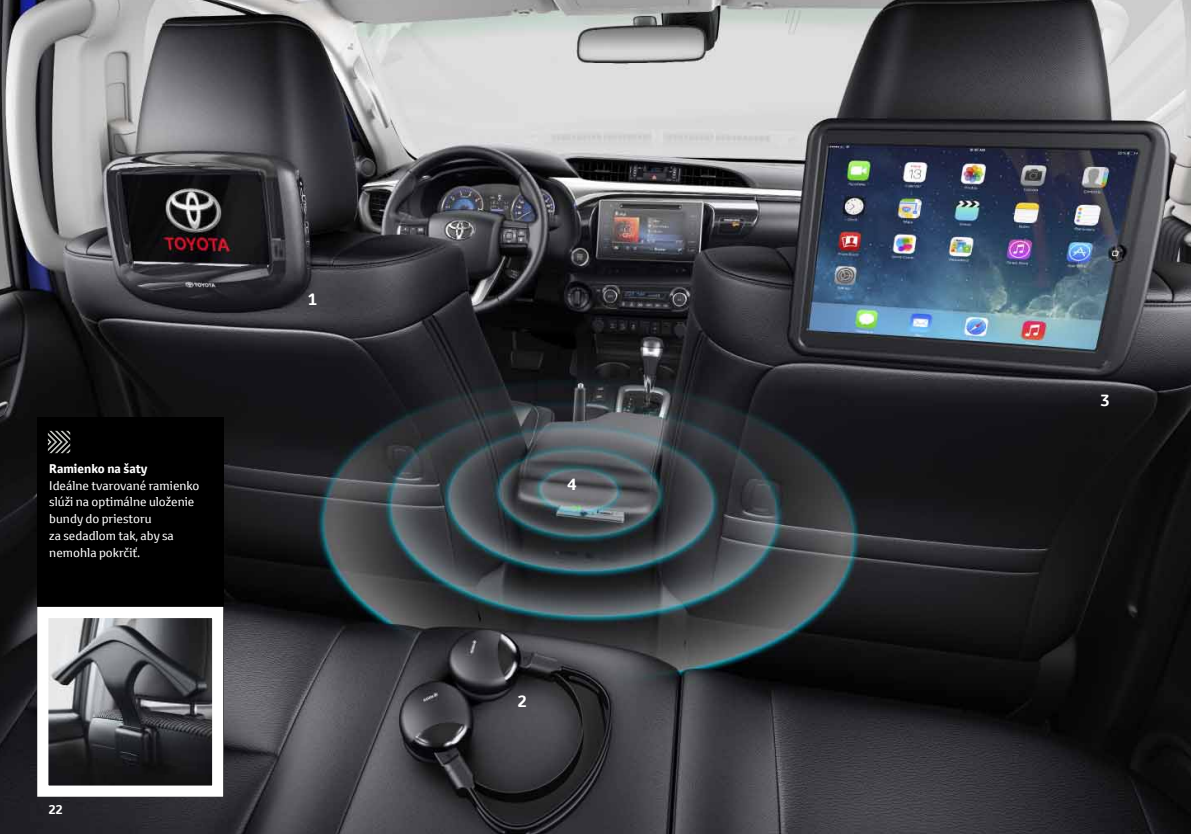
<style>
.page{position:relative;width:1191px;height:834px;background:#fff}
.page>*{position:absolute;margin:0;border:0;box-sizing:border-box;transform-origin:0 0}
.t1{font:700 15.75px "Toyota Text";color:#fff}
.t2{font:12.25px/16.8px "Toyota Text";color:#fff}
.t3{font:700 12.25px "Toyota Text";color:#fff}
</style>
<div class="page">
<img style="left:0;top:0;width:1191px;height:833px">
<div style="left:37px;top:417px;width:186px;height:379px;background:#000"></div>
<svg style="left:48px;top:431px;width:22px;height:22px"></svg>
<img style="left:49px;top:618px;width:162px;height:166px">
<div style="left:37px;top:606px;width:186px;height:190px;border:11px solid #fff"></div>
<p class="t3" style="left:49px;top:460px;width:100px">Ramienko na šaty</p>
<p class="t2" style="left:49px;top:476px;width:152px">Ideálne tvarované ramienko slúži na optimálne uloženie bundy do priestoru<br>za sedadlom tak, aby sa nemohla pokrčiť.</p>
<p class="t3" style="left:48px;top:800px;width:16px">22</p>
<p class="t1" style="left:308px;top:289px;width:11px">1</p>
<p class="t1" style="left:567px;top:473px;width:11px">4</p>
<p class="t1" style="left:517px;top:691px;width:11px">2</p>
<p class="t1" style="left:1100px;top:389px;width:11px">3</p>
</div>
